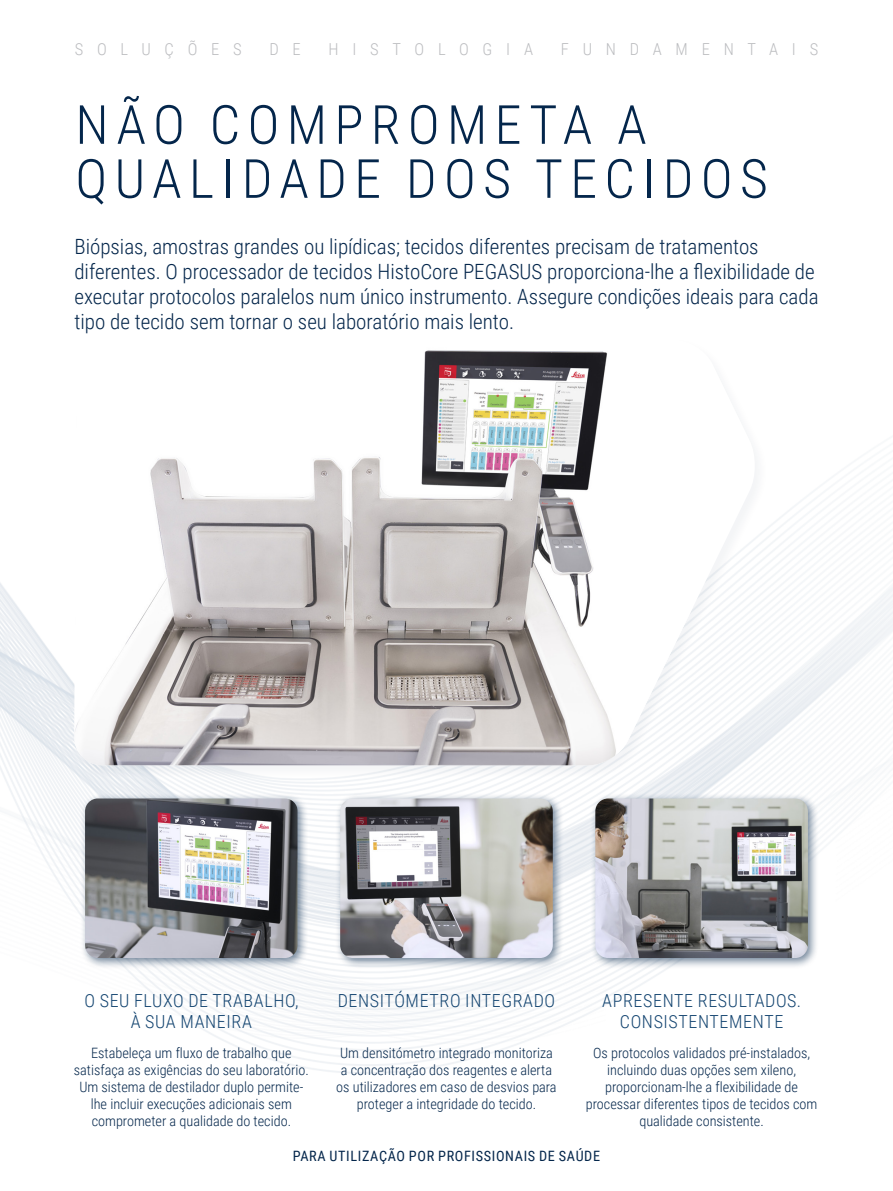
<style>
.page{position:relative;width:893px;height:1191px;background:#fff}
.page>*{position:absolute;margin:0;border:0;box-sizing:border-box;transform-origin:0 0}
.INSIDE_-_header_1{font:300 54px/54px "Roboto Condensed";letter-spacing:.135em;color:#04264b}
.INSIDE_-_emphasis{font:300 21px/25.2px "Roboto Condensed";color:#04264b}
.INSIDE_-_body_copy{font:300 18px/21px "Roboto Condensed";letter-spacing:.035em;color:#134470;text-align:center}
.t1{font:300 16.5px "Roboto Condensed";letter-spacing:.835em;color:#bcbdc0}
.INSIDE_-_body_copy-2{font:300 14.25px/17.1px "Roboto Condensed";color:#04264b;text-align:center}
.Reseach_Use_Only{font:14.25px "Roboto Condensed";letter-spacing:.045em;color:#04264b}
</style>
<div class="page">
<img style="left:0;top:483px;width:893px;height:591px">
<div style="left:72px;top:336px;width:697px;height:443px;background:#04264b;opacity:.05"></div>
<svg style="left:693px;top:338px;width:63px;height:427px"></svg>
<img style="left:74px;top:338px;width:619px;height:427px">
<div style="left:80px;top:793px;width:228px;height:176px;background:#04264b;opacity:.55"></div>
<img style="left:85px;top:798px;width:212px;height:160px">
<div style="left:590px;top:793px;width:229px;height:176px;background:#04264b;opacity:.55"></div>
<img style="left:595px;top:798px;width:213px;height:160px">
<div style="left:335px;top:793px;width:229px;height:176px;background:#04264b;opacity:.55"></div>
<img style="left:340px;top:798px;width:213px;height:160px">
<p class="t1" style="left:75px;top:37px;width:169px">SOLUÇÕES</p>
<p class="t1" style="left:269px;top:37px;width:33px">D E</p>
<p class="t1" style="left:329px;top:37px;width:206px">HISTOLOGIA</p>
<p class="t1" style="left:561px;top:37px;width:259px">FUNDAMENTAIS</p>
<p class="INSIDE_-_header_1" style="left:75px;top:96px;width:694px">NÃO COMPROMETA A<br>QUALIDADE DOS TECIDOS</p>
<p class="INSIDE_-_emphasis" style="left:74px;top:233px;width:746px">Biópsias, amostras grandes ou lipídicas; tecidos diferentes precisam de tratamentos diferentes. O processador de tecidos HistoCore PEGASUS proporciona-lhe a flexibilidade de executar protocolos paralelos num único instrumento. Assegure condições ideais para cada tipo de tecido sem tornar o seu laboratório mais lento.</p>
<p class="INSIDE_-_body_copy" style="left:338px;top:989px;width:219px">DENSITÓMETRO INTEGRADO</p>
<p class="INSIDE_-_body_copy" style="left:84px;top:989px;width:216px">O SEU FLUXO DE TRABALHO,<br>À SUA MANEIRA</p>
<p class="INSIDE_-_body_copy-2" style="left:74px;top:1043px;width:237px">Estabeleça um fluxo de trabalho que satisfaça as exigências do seu laboratório.<br>Um sistema de destilador duplo permite&shy;lhe incluir execuções adicionais sem comprometer a qualidade do tecido.</p>
<p class="INSIDE_-_body_copy" style="left:602px;top:989px;width:200px">APRESENTE RESULTADOS.<br>CONSISTENTEMENTE</p>
<p class="INSIDE_-_body_copy-2" style="left:586px;top:1043px;width:233px">Os protocolos validados pré-instalados, incluindo duas opções sem xileno, proporcionam-lhe a flexibilidade de processar diferentes tipos de tecidos com qualidade consistente.</p>
<p class="Reseach_Use_Only" style="left:293px;top:1145px;width:309px">PARA UTILIZAÇÃO POR PROFISSIONAIS DE SAÚDE</p>
<p class="INSIDE_-_body_copy-2" style="left:336px;top:1043px;width:222px">Um densitómetro integrado monitoriza a concentração dos reagentes e alerta os utilizadores em caso de desvios para proteger a integridade do tecido.</p>
</div>
